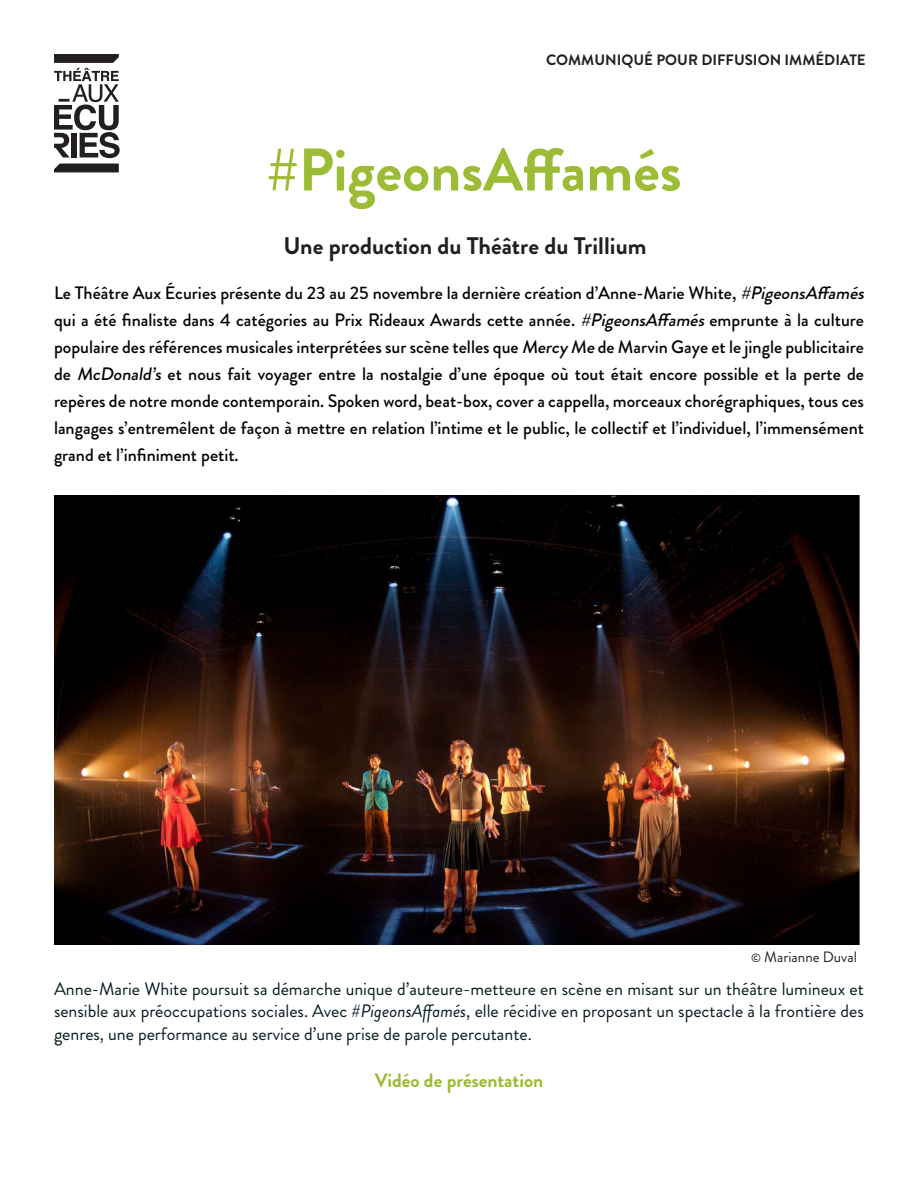
<style>
.page{position:relative;width:918px;height:1188px;background:#fff}
.page>*{position:absolute;margin:0;border:0;box-sizing:border-box;transform-origin:0 0}
.t1{font:700 60px "Brandon Grotesque";color:#9bbc34}
.t2{font:700 24px "Brandon Grotesque";color:#231f20}
.t3{font:700 19.5px "Brandon Grotesque";color:#9bbc34}
.t4{font:500 18px/27px "Brandon Grotesque";color:#040503}
.t5{font:18px/21.6px "Brandon Grotesque";color:#051d1e}
.t6{font:700 15px "Brandon Grotesque";color:#231f20}
.t7{font:15px "Brandon Grotesque";color:#231f20}
.s1{font-style:italic}
.s2{font-size:12px}
</style>
<div class="page">
<svg style="left:54px;top:54px;width:66px;height:104px"></svg>
<svg style="left:54px;top:164px;width:65px;height:8px"></svg>
<img style="left:54px;top:495px;width:806px;height:450px">
<p class="t6" style="left:546px;top:49px;width:321px">COMMUNIQUÉ POUR DIFFUSION IMMÉDIATE</p>
<p class="t1" style="left:266px;top:128px;width:417px">#PigeonsAffamés</p>
<p class="t2" style="left:284px;top:229px;width:364px">Une production du Théâtre du Trillium</p>
<p class="t4" style="left:54px;top:279px;width:816px">Le Théâtre Aux Écuries présente du 23 au 25 novembre la dernière création d’Anne-Marie White, <span class="s1">#PigeonsAffamés </span>qui a été finaliste dans 4 catégories au Prix Rideaux Awards cette année. <span class="s1">#PigeonsAffamés</span>emprunte à la culture populaire des références musicales interprétées sur scène telles que Mercy Me de Marvin Gaye et le jingle publicitaire de McDonald’s et nous fait voyager entre la nostalgie d’une époque où tout était encore possible et la perte de repères de notre monde contemporain. Spoken word, beat-box, cover a cappella, morceaux chorégraphiques, tous ces langages s’entremêlent de façon à mettre en relation l’intime et le public, le collectif et l’individuel, l’immensément grand et l’infiniment petit.</p>
<p class="t7" style="left:751px;top:946px;width:107px"><span class="s2">©</span> Marianne Duval</p>
<p class="t5" style="left:54px;top:979px;width:812px">Anne-Marie White poursuit sa démarche unique d’auteure-metteure en scène en misant sur un théâtre lumineux et sensible aux préoccupations sociales. Avec <span class="s1">#PigeonsAffamés</span>, elle récidive en proposant un spectacle à la frontière des</p>
<p class="t5" style="left:54px;top:1024px;width:479px">genres, une performance au service d’une prise de parole percutante.</p>
<p class="t3" style="left:375px;top:1067px;width:170px">Vidéo de présentation</p>
</div>
